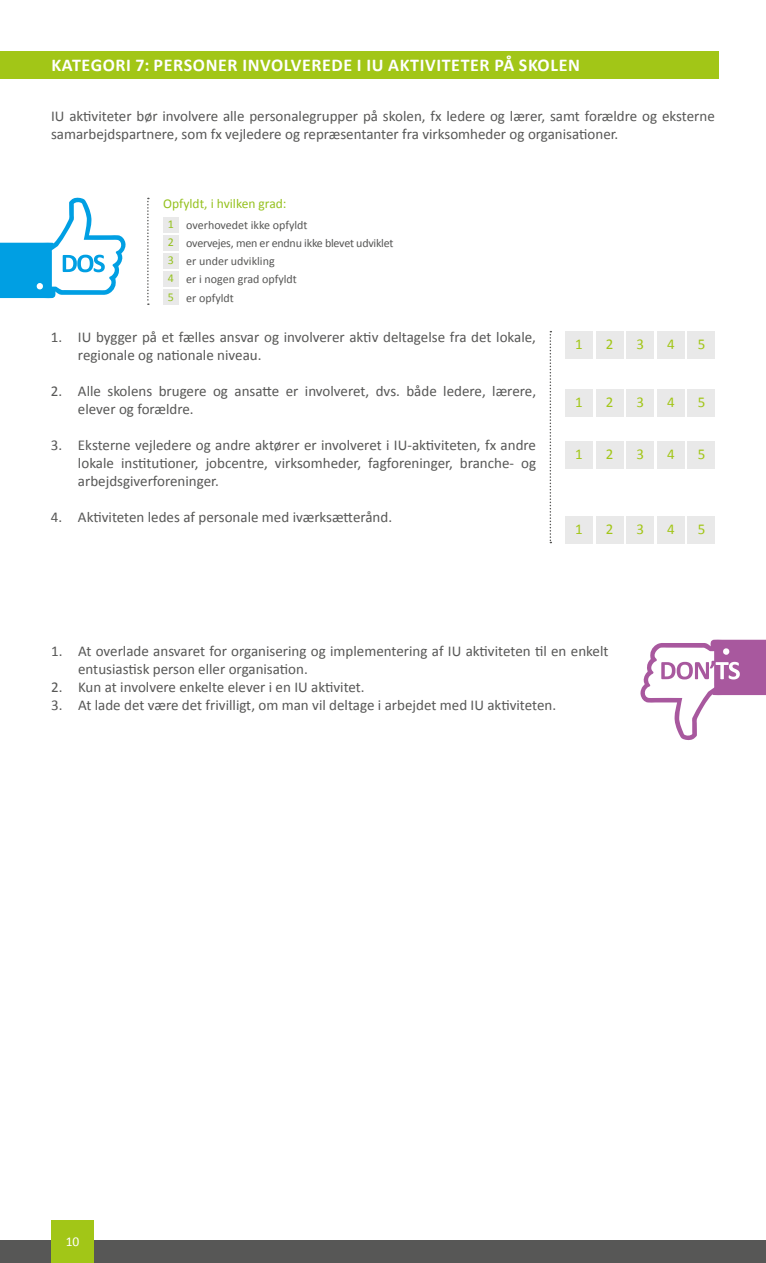
<style>
.page{position:relative;width:766px;height:1263px;background:#fff}
.page>*{position:absolute;margin:0;border:0;box-sizing:border-box;transform-origin:0 0}
.t1{font:700 18px "Calibri";letter-spacing:.035em;color:#fff}
.t2{font:15px/18px "Calibri";color:#575756}
.t3{font:15px "Calibri";color:#a2c617}
.t4{font:13.5px "Calibri";color:#95c11f}
.t5{font:13.5px "Calibri";color:#fff}
.t6{font:12px/18px "Calibri";letter-spacing:-.02em;color:#575756}
.t7{font:12px/18.5px "Calibri";color:#575756}
.t8{font:12px "Calibri";color:#95c11f}
.s1{color:#95c11f}
</style>
<div class="page">
<div style="left:0;top:1240px;width:765px;height:23px;background:#575756"></div>
<div style="left:51px;top:1220px;width:43px;height:43px;background:#a2c617"></div>
<div style="left:687px;top:516px;width:27px;height:27px;background:#e9e9e9"></div>
<div style="left:657px;top:516px;width:27px;height:27px;background:#e9e9e9"></div>
<div style="left:626px;top:516px;width:27px;height:27px;background:#e9e9e9"></div>
<div style="left:596px;top:516px;width:27px;height:27px;background:#e9e9e9"></div>
<div style="left:565px;top:516px;width:28px;height:27px;background:#e9e9e9"></div>
<svg style="left:640px;top:639px;width:125px;height:102px"></svg>
<div style="left:687px;top:441px;width:27px;height:27px;background:#e9e9e9"></div>
<div style="left:657px;top:441px;width:27px;height:27px;background:#e9e9e9"></div>
<div style="left:626px;top:441px;width:27px;height:27px;background:#e9e9e9"></div>
<div style="left:596px;top:441px;width:27px;height:27px;background:#e9e9e9"></div>
<div style="left:565px;top:441px;width:28px;height:27px;background:#e9e9e9"></div>
<div style="left:0;top:51px;width:718px;height:27px;background:#a2c617"></div>
<svg style="left:0;top:197px;width:126px;height:102px"></svg>
<div style="left:687px;top:332px;width:27px;height:27px;background:#e9e9e9"></div>
<div style="left:657px;top:332px;width:27px;height:27px;background:#e9e9e9"></div>
<div style="left:626px;top:332px;width:27px;height:27px;background:#e9e9e9"></div>
<div style="left:596px;top:332px;width:27px;height:27px;background:#e9e9e9"></div>
<div style="left:565px;top:332px;width:28px;height:27px;background:#e9e9e9"></div>
<div style="left:687px;top:389px;width:27px;height:27px;background:#e9e9e9"></div>
<div style="left:657px;top:389px;width:27px;height:27px;background:#e9e9e9"></div>
<div style="left:626px;top:389px;width:27px;height:27px;background:#e9e9e9"></div>
<div style="left:596px;top:389px;width:27px;height:27px;background:#e9e9e9"></div>
<div style="left:565px;top:389px;width:28px;height:27px;background:#e9e9e9"></div>
<svg style="left:549px;top:331px;width:2px;height:212px"></svg>
<div style="left:163px;top:217px;width:15px;height:15px;background:#e9e9e9"></div>
<div style="left:163px;top:235px;width:15px;height:15px;background:#e9e9e9"></div>
<div style="left:163px;top:253px;width:15px;height:15px;background:#e9e9e9"></div>
<div style="left:163px;top:271px;width:15px;height:16px;background:#e9e9e9"></div>
<div style="left:163px;top:290px;width:15px;height:15px;background:#e9e9e9"></div>
<svg style="left:147px;top:198px;width:2px;height:107px"></svg>
<p class="t1" style="left:51px;top:53px;width:527px">KATEGORI 7: PERSONER INVOLVEREDE I IU AKTIVITETER PÅ SKOLEN</p>
<p class="t2" style="left:51px;top:107px;width:665px">IU aktiviteter bør involvere alle personalegrupper på skolen, fx ledere og lærer, samt forældre og eksterne samarbejdspartnere, som fx vejledere og repræsentanter fra virksomheder og organisationer.</p>
<p class="t4" style="left:163px;top:195px;width:125px">Opfyldt, i hvilken grad:</p>
<p class="t6" style="left:168px;top:216px;width:227px;text-indent:18px">overhovedet ikke opfyldt<br><span class="s1">2</span> overvejes, men er endnu ikke blevet udviklet</p>
<p class="t8" style="left:168px;top:216px;width:8px">1</p>
<p class="t7" style="left:168px;top:252px;width:130px"><span class="s1">3</span> er under udvikling<br><span class="s1">4</span> er i nogen grad opfyldt<br><span class="s1">5</span> er opfyldt</p>
<p class="t2" style="left:78px;top:328px;width:459px;text-indent:-27px">1. IU bygger på et fælles ansvar og involverer aktiv deltagelse fra det lokale, regionale og nationale niveau.</p>
<p class="t2" style="left:78px;top:382px;width:459px;text-indent:-27px">2. Alle skolens brugere og ansatte er involveret, dvs. både ledere, lærere, elever og forældre.</p>
<p class="t2" style="left:78px;top:436px;width:459px;text-align:justify;text-indent:-27px">3. Eksterne vejledere og andre aktører er involveret i IU-aktiviteten, fx andre lokale institutioner, jobcentre, virksomheder, fagforeninger, branche- og arbejdsgiverforeninger.</p>
<p class="t2" style="left:51px;top:508px;width:342px">4. Aktiviteten ledes af personale med iværksætterånd.</p>
<p class="t3" style="left:575px;top:335px;width:9px">1</p>
<p class="t3" style="left:605px;top:335px;width:9px">2</p>
<p class="t3" style="left:636px;top:335px;width:9px">3</p>
<p class="t3" style="left:667px;top:335px;width:9px">4</p>
<p class="t3" style="left:697px;top:335px;width:9px">5</p>
<p class="t3" style="left:575px;top:392px;width:9px">1</p>
<p class="t3" style="left:605px;top:392px;width:9px">2</p>
<p class="t3" style="left:636px;top:392px;width:9px">3</p>
<p class="t3" style="left:667px;top:392px;width:9px">4</p>
<p class="t3" style="left:697px;top:392px;width:9px">5</p>
<p class="t3" style="left:575px;top:444px;width:9px">1</p>
<p class="t3" style="left:605px;top:444px;width:9px">2</p>
<p class="t3" style="left:636px;top:444px;width:9px">3</p>
<p class="t3" style="left:667px;top:444px;width:9px">4</p>
<p class="t3" style="left:697px;top:444px;width:9px">5</p>
<p class="t3" style="left:575px;top:519px;width:9px">1</p>
<p class="t3" style="left:605px;top:519px;width:9px">2</p>
<p class="t3" style="left:636px;top:519px;width:9px">3</p>
<p class="t3" style="left:667px;top:519px;width:9px">4</p>
<p class="t3" style="left:697px;top:519px;width:9px">5</p>
<p class="t2" style="left:78px;top:642px;width:531px;text-indent:-27px">1. At overlade ansvaret for organisering og implementering af IU aktiviteten til en enkelt entusiastisk person eller organisation.</p>
<p class="t2" style="left:51px;top:678px;width:315px">2. Kun at involvere enkelte elever i en IU aktivitet.</p>
<p class="t2" style="left:51px;top:696px;width:506px">3. At lade det være det frivilligt, om man vil deltage i arbejdet med IU aktiviteten.</p>
<p class="t5" style="left:66px;top:1233px;width:15px">10</p>
</div>
